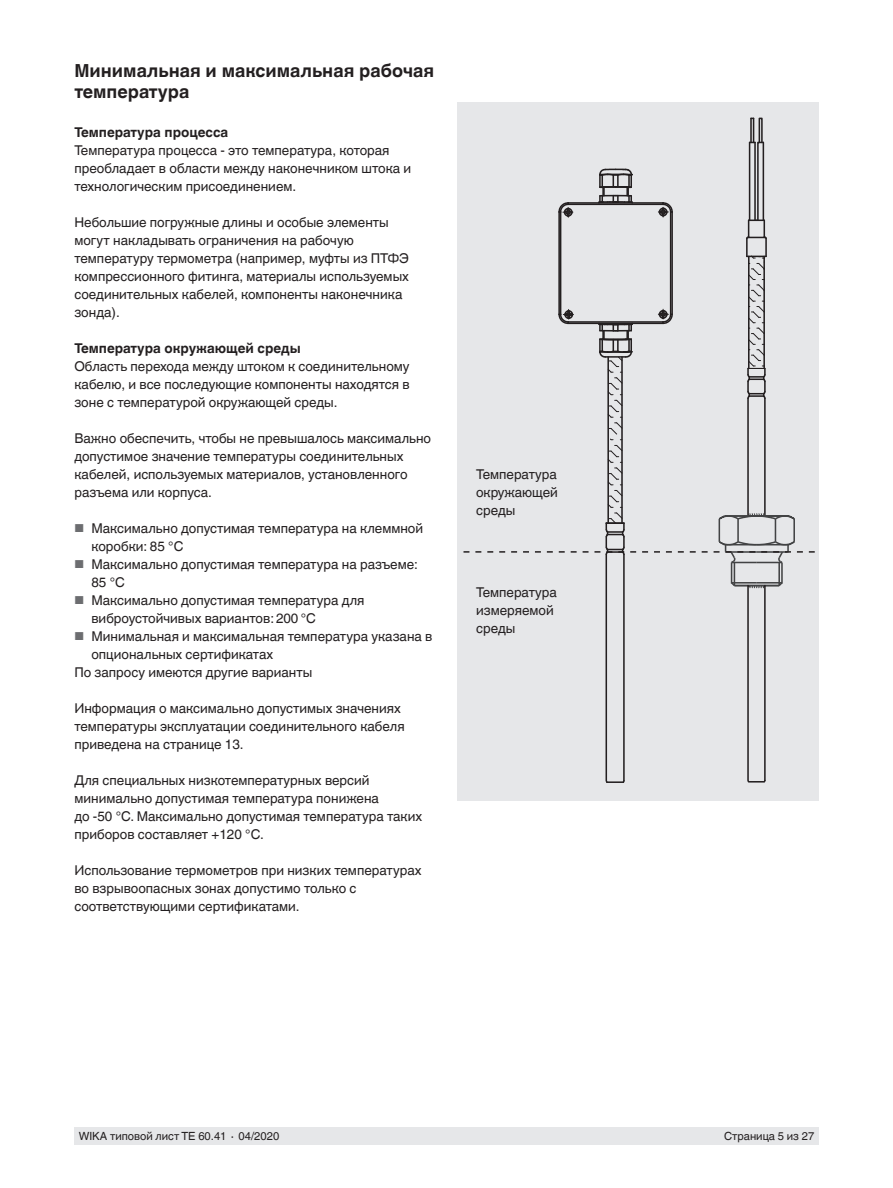
<style>
.page{position:relative;width:893px;height:1188px;background:#fff}
.page>*{position:absolute;margin:0;border:0;box-sizing:border-box;transform-origin:0 0}
.t1{font:700 18px/21px "Helvetica World";color:#231f20}
.t2{font:13.5px/18px "Helvetica World";color:#231f20}
.t3{font:700 13.5px "Helvetica World";color:#231f20}
.t4{font:11.25px "Helvetica World";color:#231f20}
.s1{font-size:11.55px;color:#6c6d70}
</style>
<div class="page">
<div style="left:74px;top:1128px;width:745px;height:17px;background:#e6e7e9"></div>
<div style="left:457px;top:103px;width:362px;height:698px;background:#e6e7e9"></div>
<svg style="left:463px;top:118px;width:352px;height:665px"></svg>
<h1 class="t1" style="left:74px;top:60px;width:361px">Минимальная и максимальная рабочая температура</h1>
<p class="t3" style="left:74px;top:124px;width:155px">Температура процесса</p>
<p class="t2" style="left:74px;top:141px;width:338px">Температура процесса - это температура, которая преобладает в области между наконечником штока и технологическим присоединением.</p>
<p class="t2" style="left:74px;top:213px;width:336px">Небольшие погружные длины и особые элементы могут накладывать ограничения на рабочую температуру термометра (например, муфты из ПТФЭ компрессионного фитинга, материалы используемых соединительных кабелей, компоненты наконечника зонда).</p>
<p class="t3" style="left:74px;top:340px;width:228px">Температура окружающей среды</p>
<p class="t2" style="left:74px;top:357px;width:337px;text-align:justify">Область перехода между штоком к соединительному кабелю, и все последующие компоненты находятся в зоне с температурой окружающей среды.</p>
<p class="t2" style="left:74px;top:429px;width:358px">Важно обеспечить, чтобы не превышалось максимально допустимое значение температуры соединительных кабелей, используемых материалов, установленного разъема или корпуса.</p>
<p class="t2" style="left:91px;top:519px;width:333px;text-indent:-17px"><span class="s1">■</span> Максимально допустимая температура на клеммной коробки: 85 °C</p>
<p class="t2" style="left:91px;top:555px;width:328px;text-indent:-17px"><span class="s1">■</span> Максимально допустимая температура на разъеме:<br>85 °C</p>
<p class="t2" style="left:91px;top:591px;width:275px;text-indent:-17px"><span class="s1">■</span> Максимально допустимая температура для виброустойчивых вариантов: 200 °C</p>
<p class="t2" style="left:74px;top:627px;width:360px"><span class="s1">■</span> Минимальная и максимальная температура указана в</p>
<p class="t2" style="left:91px;top:645px;width:183px">опциональных сертификатах</p>
<p class="t2" style="left:74px;top:663px;width:239px">По запросу имеются другие варианты</p>
<p class="t2" style="left:74px;top:699px;width:332px">Информация о максимально допустимых значениях температуры эксплуатации соединительного кабеля приведена на странице 13.</p>
<p class="t2" style="left:74px;top:771px;width:349px">Для специальных низкотемпературных версий минимально допустимая температура понижена<br>до -50 °C. Максимально допустимая температура таких приборов составляет +120 °C.</p>
<p class="t2" style="left:74px;top:861px;width:349px">Использование термометров при низких температурах во взрывоопасных зонах допустимо только с соответствующими сертификатами.</p>
<p class="t2" style="left:476px;top:465px;width:83px;text-align:justify">Температура окружающей среды</p>
<p class="t2" style="left:476px;top:583px;width:82px">Температура измеряемой среды</p>
<p class="t4" style="left:79px;top:1130px;width:202px">WIKA типовой лист TE 60.41 ∙ 04/2020</p>
<p class="t4" style="left:724px;top:1130px;width:92px">Страница 5 из 27</p>
</div>
